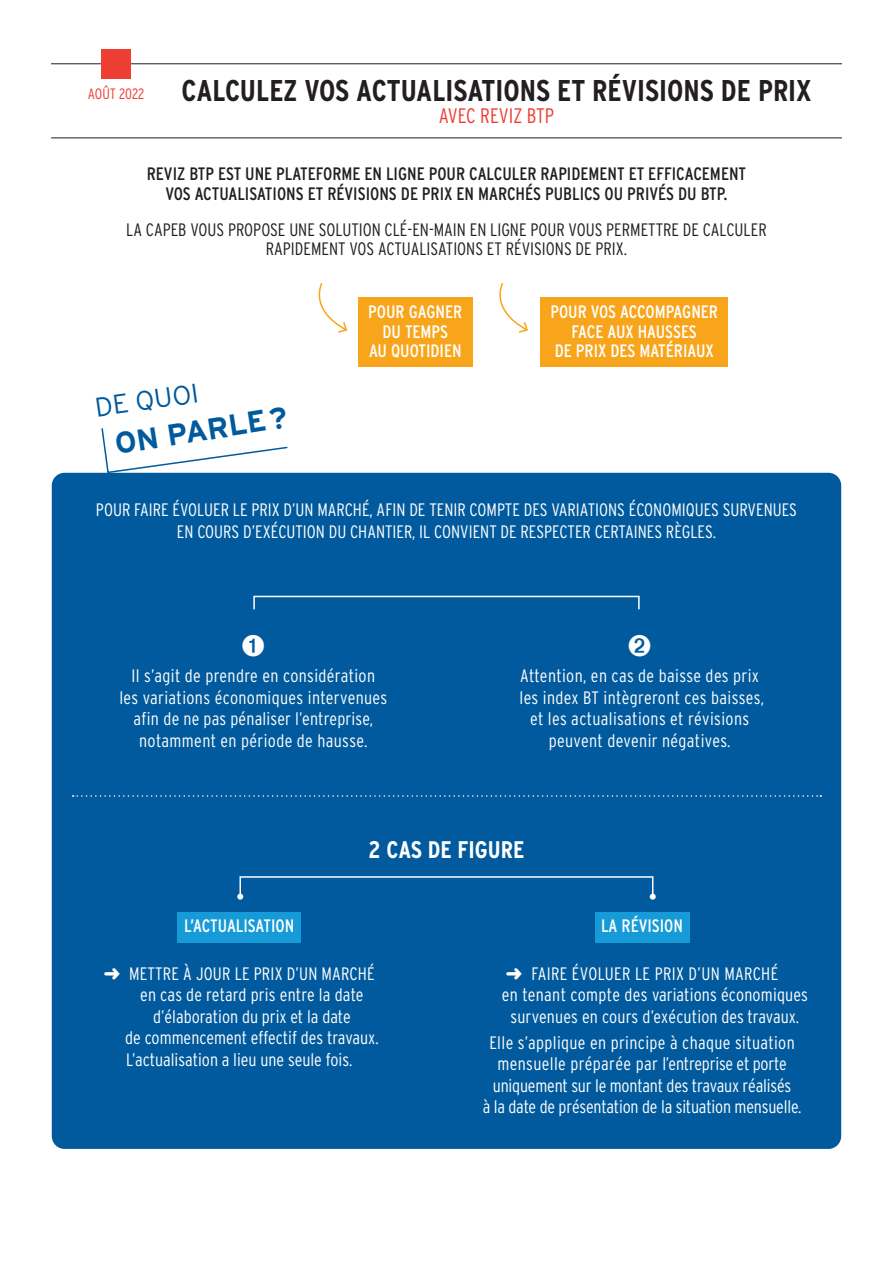
<style>
.page{position:relative;width:893px;height:1263px;background:#fff}
.page>*{position:absolute;margin:0;border:0;box-sizing:border-box;transform-origin:0 0}
.t1{font:700 30px "Interstate Condensed";color:#231f20}
.t2{font:700 30px "Interstate";color:#015a9d}
.t3{font:300 27px "Interstate";color:#015a9d}
.t4{font:700 24px "Interstate Condensed";color:#fff}
.t5{font:300 21px "Interstate Condensed";color:#ee3e34}
.t6{font:300 18px/21.6px "Interstate Condensed";letter-spacing:.01em;color:#fff;text-align:center}
.t7{font:300 18px/21.6px "Interstate Condensed";letter-spacing:-.01em;color:#fff;text-align:center}
.t8{font:18px/19.5px "Interstate Condensed";color:#231f20;text-align:center}
.t9{font:300 18px/19.5px "Interstate Condensed";color:#231f20;text-align:center}
.t10{font:18px/19.5px "Interstate Condensed";color:#fff;text-align:center}
.t11{font:300 15px "Interstate Condensed";letter-spacing:-.01em;color:#ee3e34}
</style>
<div class="page">
<div style="left:52px;top:473px;width:789px;height:676px;background:#015a9d;border-radius:13px"></div>
<hr style="left:51px;top:63px;width:791px;height:1px;background:#231f20">
<hr style="left:51px;top:138px;width:791px;height:1px;background:#231f20">
<div style="left:101px;top:49px;width:30px;height:30px;background:#ee3e34"></div>
<div style="left:178px;top:912px;width:123px;height:30px;background:#169bd8"></div>
<div style="left:595px;top:912px;width:94px;height:30px;background:#169bd8"></div>
<div style="left:239px;top:876px;width:414px;height:21px;border:2px solid #fff"></div>
<svg style="left:650px;top:894px;width:6px;height:6px"></svg>
<svg style="left:237px;top:894px;width:6px;height:6px"></svg>
<div style="left:358px;top:297px;width:115px;height:70px;background:#f9a51b"></div>
<div style="left:541px;top:297px;width:187px;height:70px;background:#f9a51b"></div>
<svg style="left:318px;top:283px;width:30px;height:50px"></svg>
<svg style="left:499px;top:283px;width:29px;height:50px"></svg>
<div style="left:253px;top:596px;width:387px;height:14px;border:2px solid #fff"></div>
<svg style="left:100px;top:428px;width:189px;height:45px"></svg>
<svg style="left:73px;top:795px;width:748px;height:2px"></svg>
<p class="t11" style="left:88px;top:85px;width:58px">AOÛT 2022</p>
<h1 class="t1" style="left:181px;top:73px;width:632px">CALCULEZ VOS ACTUALISATIONS ET RÉVISIONS DE PRIX</h1>
<p class="t5" style="left:439px;top:104px;width:117px">AVEC REVIZ BTP</p>
<p class="t8" style="left:147px;top:164px;width:601px">REVIZ BTP EST UNE PLATEFORME EN LIGNE POUR CALCULER RAPIDEMENT ET EFFICACEMENT<br>VOS ACTUALISATIONS ET RÉVISIONS DE PRIX EN MARCHÉS PUBLICS OU PRIVÉS DU BTP.</p>
<p class="t9" style="left:126px;top:219px;width:642px">LA CAPEB VOUS PROPOSE UNE SOLUTION CLÉ-EN-MAIN EN LIGNE POUR VOUS PERMETTRE DE CALCULER<br>RAPIDEMENT VOS ACTUALISATIONS ET RÉVISIONS DE PRIX.</p>
<h2 class="t3" style="left:93px;top:392px;width:106px;rotate:-8deg">DE QUOI</h2>
<h1 class="t2" style="left:112px;top:427px;width:176px;rotate:-9deg">ON PARLE?</h1>
<p class="t10" style="left:368px;top:302px;width:95px">POUR GAGNER<br>DU TEMPS<br>AU QUOTIDIEN</p>
<p class="t10" style="left:550px;top:302px;width:169px">POUR VOS ACCOMPAGNER<br>FACE AUX HAUSSES<br>DE PRIX DES MATÉRIAUX</p>
<p class="t6" style="left:96px;top:499px;width:702px">POUR FAIRE ÉVOLUER LE PRIX D’UN MARCHÉ, AFIN DE TENIR COMPTE DES VARIATIONS ÉCONOMIQUES SURVENUES<br>EN COURS D’EXÉCUTION DU CHANTIER, IL CONVIENT DE RESPECTER CERTAINES RÈGLES.</p>
<p class="t6" style="left:119px;top:665px;width:269px">Il s’agit de prendre en considération<br>les variations économiques intervenues afin de ne pas pénaliser l’entreprise, notamment en période de hausse.</p>
<p class="t6" style="left:519px;top:665px;width:246px">Attention, en cas de baisse des prix les index BT intègreront ces baisses, et les actualisations et révisions peuvent devenir négatives.</p>
<h3 class="t4" style="left:368px;top:836px;width:158px">2 CAS DE FIGURE</h3>
<p class="t10" style="left:184px;top:916px;width:112px">L’ACTUALISATION</p>
<p class="t6" style="left:104px;top:962px;width:272px">➜ METTRE À JOUR LE PRIX D’UN MARCHÉ</p>
<p class="t6" style="left:140px;top:984px;width:225px">en cas de retard pris entre la date</p>
<p class="t6" style="left:153px;top:1005px;width:199px">d’élaboration du prix et la date</p>
<p class="t6" style="left:125px;top:1027px;width:255px">de commencement effectif des travaux.</p>
<p class="t6" style="left:126px;top:1049px;width:228px">L’actualisation a lieu une seule fois.</p>
<p class="t10" style="left:601px;top:916px;width:83px">LA RÉVISION</p>
<p class="t6" style="left:506px;top:962px;width:274px">➜ FAIRE ÉVOLUER LE PRIX D’UN MARCHÉ</p>
<p class="t6" style="left:502px;top:984px;width:308px">en tenant compte des variations économiques</p>
<p class="t6" style="left:510px;top:1005px;width:290px">survenues en cours d’exécution des travaux.</p>
<p class="t7" style="left:483px;top:1031px;width:320px">Elle s’applique en principe à chaque situation mensuelle préparée par l’entreprise et porte uniquement sur le montant des travaux réalisés<br>à la date de présentation de la situation mensuelle.</p>
</div>
